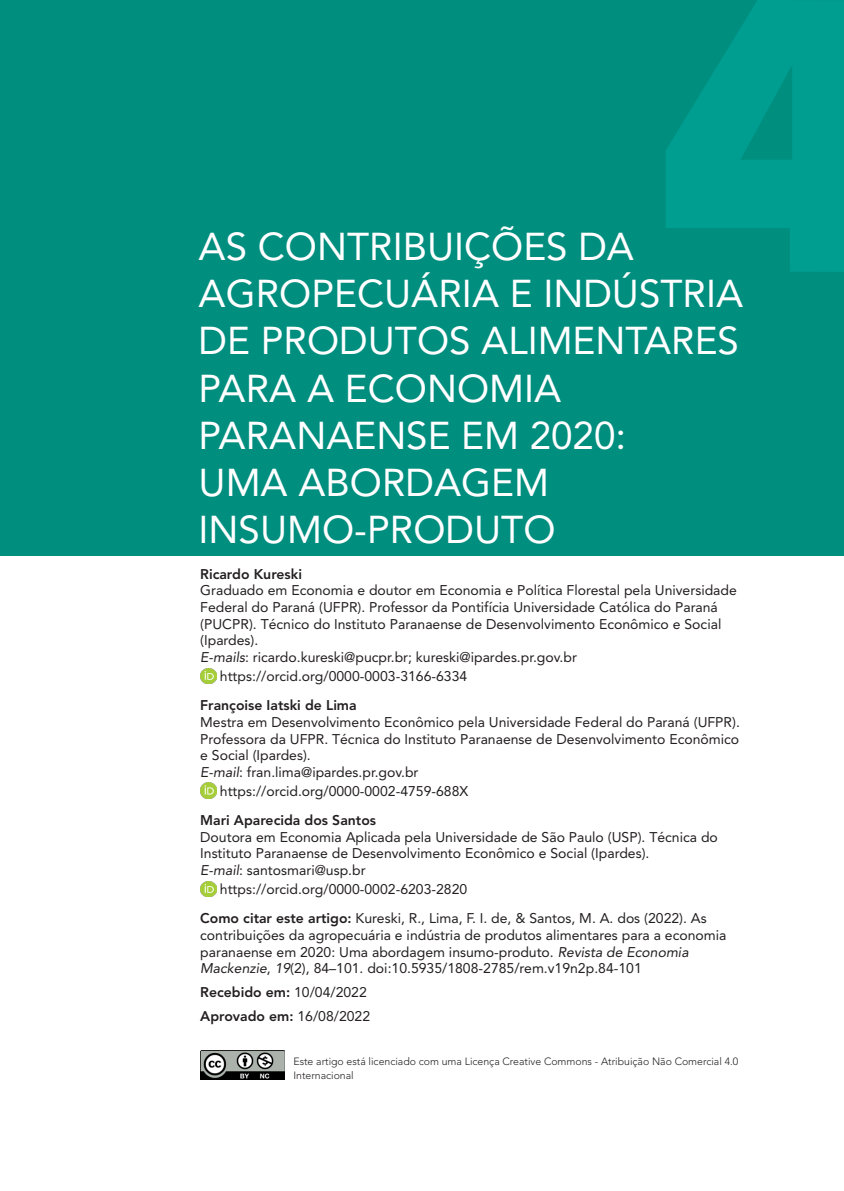
<style>
.page{position:relative;width:844px;height:1191px;background:#fff}
.page>*{position:absolute;margin:0;border:0;box-sizing:border-box;transform-origin:0 0}
.t1{font:38.5px/47.2px "Avenir";color:#fff}
.t2{font:14px/16.6px "Avenir";color:#231f20}
.t3{font:800 14px/24.2px "Avenir";color:#231f20}
.t4{font:300 10.5px/14px "Avenir";color:#231f20}
.s1{font-style:italic}
.s2{font-weight:800}
.s3{font-weight:400}
</style>
<div class="page">
<div style="left:0;top:0;width:843px;height:556px;background:#008e7f"></div>
<img style="left:200px;top:1050px;width:84px;height:29px">
<svg style="left:666px;top:0;width:177px;height:272px;fill:#009d91"></svg>
<img style="left:200px;top:668px;width:16px;height:16px">
<img style="left:200px;top:783px;width:16px;height:15px">
<img style="left:200px;top:881px;width:16px;height:16px">
<h1 class="t1" style="left:198px;top:223px;width:546px">AS CONTRIBUIÇÕES DA<br>AGROPECUÁRIA E INDÚSTRIA<br>DE PRODUTOS ALIMENTARES<br>PARA A ECONOMIA<br>PARANAENSE EM 2020:<br>UMA ABORDAGEM<br>INSUMO-PRODUTO</h1>
<p class="t3" style="left:200px;top:562px;width:103px">Ricardo Kureski</p>
<p class="t2" style="left:200px;top:582px;width:538px">Graduado em Economia e doutor em Economia e Política Florestal pela Universidade Federal do Paraná (UFPR). Professor da Pontifícia Universidade Católica do Paraná (PUCPR). Técnico do Instituto Paranaense de Desenvolvimento Econômico e Social (Ipardes).<br><span class="s1">E-mails</span>: ricardo.kureski@pucpr.br; kureski@ipardes.pr.gov.br</p>
<p class="t2" style="left:220px;top:668px;width:249px">https://orcid.org/0000-0003-3166-6334</p>
<p class="t3" style="left:200px;top:693px;width:158px">Françoise Iatski de Lima</p>
<p class="t2" style="left:200px;top:714px;width:541px">Mestra em Desenvolvimento Econômico pela Universidade Federal do Paraná (UFPR).<br>Professora da UFPR. Técnica do Instituto Paranaense de Desenvolvimento Econômico e Social (Ipardes).<br><span class="s1">E-mail</span>: fran.lima@ipardes.pr.gov.br</p>
<p class="t2" style="left:220px;top:783px;width:250px">https://orcid.org/0000-0002-4759-688X</p>
<p class="t3" style="left:200px;top:808px;width:177px">Mari Aparecida dos Santos</p>
<p class="t2" style="left:200px;top:828px;width:519px">Doutora em Economia Aplicada pela Universidade de São Paulo (USP). Técnica do<br>Instituto Paranaense de Desenvolvimento Econômico e Social (Ipardes).<br><span class="s1">E-mail</span>: santosmari@usp.br</p>
<p class="t2" style="left:200px;top:875px;width:508px;line-height:29.1px;text-indent:20px">https://orcid.org/0000-0002-6203-2820<br><span class="s2">Como citar este artigo:</span> Kureski, R., Lima, F. I. de, &amp; Santos, M. A. dos (2022). As</p>
<p class="t2" style="left:200px;top:927px;width:527px">contribuições da agropecuária e indústria de produtos alimentares para a economia paranaense em 2020: Uma abordagem insumo-produto. <span class="s1">Revista de Economia<br>Mackenzie</span>, <span class="s1">19</span>(2), 84–101. doi:10.5935/1808-2785/rem.v19n2p.84-101</p>
<p class="t3" style="left:200px;top:980px;width:171px">Recebido em: <span class="s3">10/04/2022<br></span>Aprovado em: <span class="s3">16/08/2022</span></p>
<p class="t4" style="left:293px;top:1054px;width:446px">Este artigo está licenciado com uma Licença Creative Commons - Atribuição Não Comercial 4.0<br>Internacional</p>
</div>
